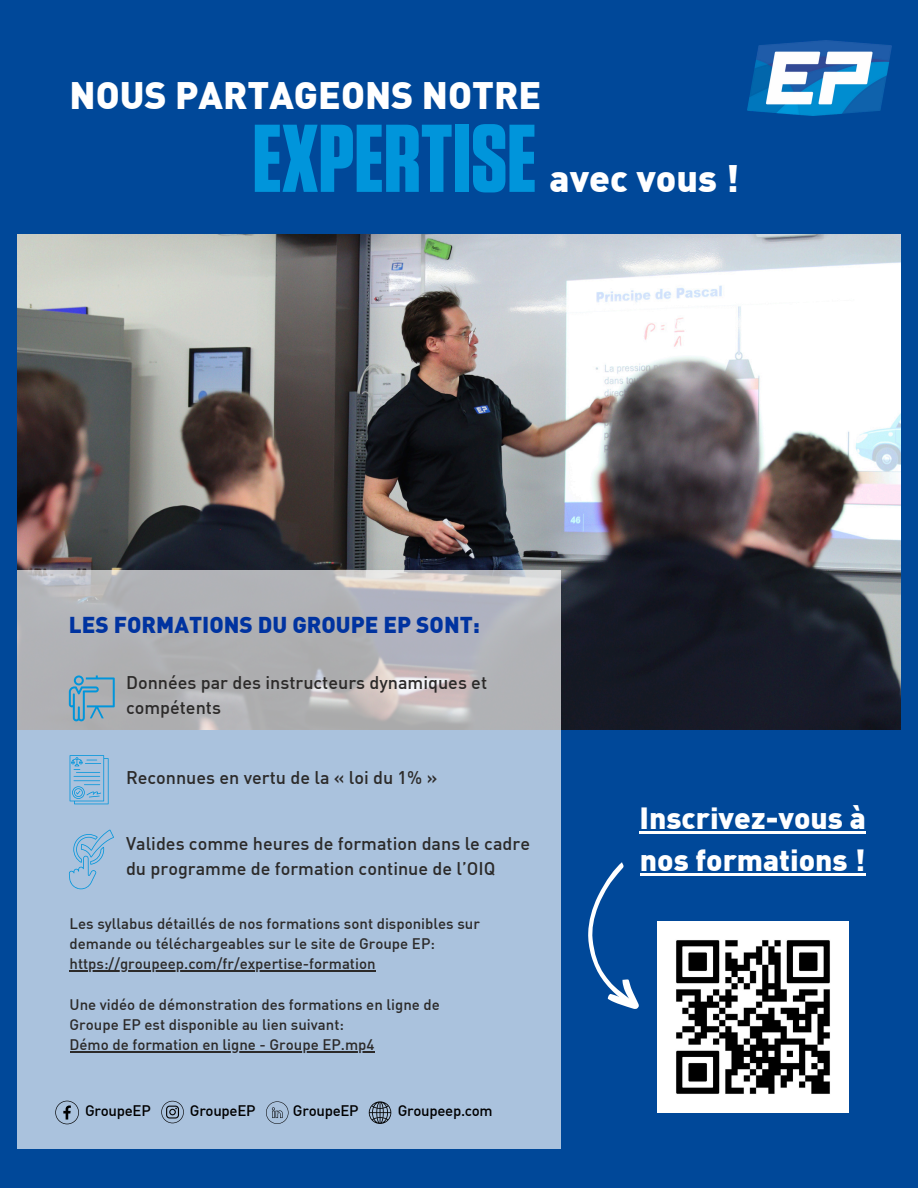
<style>
.page{position:relative;width:918px;height:1188px;background:#004899}
.page>*{position:absolute;margin:0;border:0;box-sizing:border-box;transform-origin:0 0}
.t1{font:700 96px "Tungsten";color:#0095db}
.t2{font:900 37.5px "DIN";color:#fff}
.t3{font:900 30px/41.7px "DIN";color:#fff}
.t4{font:900 22.5px "DIN";color:#0033a0}
.t5{font:500 18px/24.8px "DIN";color:#2c2a29}
.t6{font:500 15px/20.2px "DIN";color:#2c2a29}
.t7{font:500 15px "DIN";letter-spacing:-.02em;color:#000}
</style>
<div class="page">
<img style="left:17px;top:235px;width:883px;height:495px">
<svg style="left:17px;top:570px;width:544px;height:579px;background:#acbed2"></svg>
<img style="left:748px;top:40px;width:144px;height:76px">
<svg style="left:69px;top:675px;width:46px;height:46px;background:#81a8bc"></svg>
<svg style="left:69px;top:830px;width:45px;height:59px;background:#98bddc"></svg>
<svg style="left:70px;top:755px;width:39px;height:49px;background:#88b8dc"></svg>
<hr style="left:639px;top:831px;width:227px;height:3px;background:#fff">
<hr style="left:640px;top:873px;width:225px;height:2px;background:#fff">
<svg style="left:55px;top:1101px;width:24px;height:23px"></svg>
<svg style="left:266px;top:1101px;width:23px;height:23px"></svg>
<svg style="left:161px;top:1101px;width:23px;height:22px"></svg>
<svg style="left:369px;top:1101px;width:22px;height:23px"></svg>
<svg style="left:588px;top:862px;width:51px;height:147px"></svg>
<img style="left:657px;top:921px;width:191px;height:192px">
<hr style="left:70px;top:971px;width:306px;height:1px;background:#2c2a29">
<hr style="left:70px;top:1052px;width:305px;height:1px;background:#2c2a29">
<p class="t2" style="left:70px;top:82px;width:473px">NOUS PARTAGEONS NOTRE</p>
<h6 class="t1" style="left:252px;top:115px;width:286px">EXPERTISE</h6>
<p class="t2" style="left:550px;top:165px;width:191px">avec vous !</p>
<h6 class="t4" style="left:69px;top:617px;width:413px">LES FORMATIONS DU GROUPE EP SONT:</h6>
<p class="t5" style="left:126px;top:673px;width:363px">Données par des instructeurs dynamiques et compétents</p>
<p class="t5" style="left:126px;top:767px;width:313px">Reconnues en vertu de la « loi du 1% »</p>
<p class="t5" style="left:126px;top:834px;width:406px">Valides comme heures de formation dans le cadre du programme de formation continue de l’OIQ</p>
<p class="t6" style="left:70px;top:915px;width:412px">Les syllabus détaillés de nos formations sont disponibles sur demande ou téléchargeables sur le site de Groupe EP:</p>
<p class="t6" style="left:70px;top:956px;width:308px">https://groupeep.com/fr/expertise-formation</p>
<p class="t6" style="left:70px;top:996px;width:372px">Une vidéo de démonstration des formations en ligne de<br>Groupe EP est disponible au lien suivant:</p>
<p class="t6" style="left:70px;top:1037px;width:306px">Démo de formation en ligne - Groupe EP.mp4</p>
<p class="t7" style="left:85px;top:1105px;width:67px">GroupeEP</p>
<p class="t7" style="left:190px;top:1105px;width:67px">GroupeEP</p>
<h5 class="t7" style="left:293px;top:1105px;width:67px">GroupeEP</h5>
<p class="t7" style="left:398px;top:1105px;width:96px">Groupeep.com</p>
<h3 class="t3" style="left:639px;top:800px;width:228px">Inscrivez-vous à nos formations !</h3>
</div>
